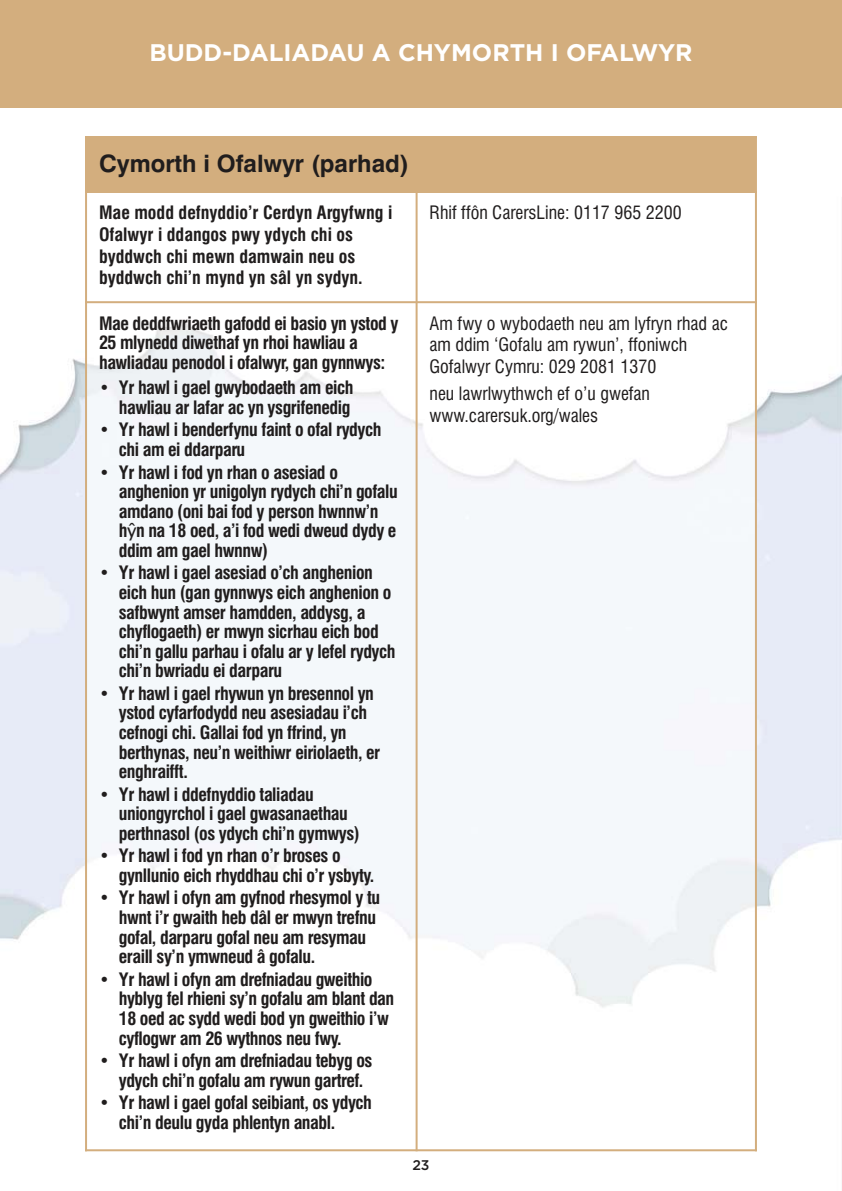
<style>
.page{position:relative;width:842px;height:1191px;background:#fff}
.page>*{position:absolute;margin:0;border:0;box-sizing:border-box;transform-origin:0 0}
.t1{font:700 24px "Gotham";color:#fff}
.t2{font:700 24px "Swiss 721 BT";color:#201d1d}
.t3{font:700 condensed 18px/19.6px "Swiss 721 BT";letter-spacing:-.025em;color:#201d1d}
.t4{font:condensed 18px/21.6px "Swiss 721 BT";color:#201d1d}
.t5{font:700 condensed 18px/21.6px "Swiss 721 BT";color:#201d1d}
.t6{font:500 14px "Gotham";color:#201d1d}
.s1{font-family:"Lucida Grande";font-weight:400;font-stretch:normal}
</style>
<div class="page">
<img style="left:0;top:107px;width:842px;height:1045px">
<div style="left:0;top:0;width:842px;height:107px;background:#d3ae7e"></div>
<div style="left:85px;top:136px;width:671px;height:56px;background:#d3ae7e"></div>
<img style="left:87px;top:193px;width:329px;height:108px">
<img style="left:418px;top:193px;width:337px;height:108px">
<img style="left:87px;top:303px;width:329px;height:846px">
<img style="left:418px;top:303px;width:337px;height:846px">
<hr style="left:85px;top:136px;width:2px;height:1015px;background:#d3ae7e">
<hr style="left:416px;top:191px;width:2px;height:960px;background:#d3ae7e">
<hr style="left:755px;top:136px;width:2px;height:1015px;background:#d3ae7e">
<hr style="left:85px;top:191px;width:672px;height:2px;background:#d3ae7e">
<hr style="left:85px;top:301px;width:672px;height:2px;background:#d3ae7e">
<hr style="left:85px;top:1149px;width:672px;height:2px;background:#d3ae7e">
<h1 class="t1" style="left:149px;top:44px;width:545px">BUDD-DALIADAU A CHYMORTH I OFALWYR</h1>
<h1 class="t2" style="left:99px;top:154px;width:311px">Cymorth i Ofalwyr (parhad)</h1>
<p class="t5" style="left:99px;top:203px;width:295px">Mae modd defnyddio’r Cerdyn Argyfwng i Ofalwyr i ddangos pwy ydych chi os byddwch chi mewn damwain neu os byddwch chi’n mynd yn sâl yn sydyn.</p>
<p class="t4" style="left:430px;top:203px;width:254px">Rhif ffôn CarersLine: 0117 965 2200</p>
<p class="t3" style="left:99px;top:315px;width:301px">Mae deddfwriaeth gafodd ei basio yn ystod y<br>25 mlynedd diwethaf yn rhoi hawliau a hawliadau penodol i ofalwyr, gan gynnwys:</p>
<p class="t3" style="left:99px;top:379px;width:256px;text-align:right">• Yr hawl i gael gwybodaeth am eich hawliau ar lafar ac yn ysgrifenedig</p>
<p class="t3" style="left:119px;top:421px;width:264px;text-indent:-20px">• Yr hawl i benderfynu faint o ofal rydych chi am ei ddarparu</p>
<p class="t3" style="left:119px;top:463px;width:281px;text-indent:-20px">• Yr hawl i fod yn rhan o asesiad o anghenion yr unigolyn rydych chi’n gofalu amdano (oni bai fod y person hwnnw’n h<span class="s1">ŷ</span>n na 18 oed, a’i fod wedi dweud dydy e ddim am gael hwnnw)</p>
<p class="t3" style="left:119px;top:564px;width:278px;text-indent:-20px">• Yr hawl i gael asesiad o’ch anghenion eich hun (gan gynnwys eich anghenion o safbwynt amser hamdden, addysg, a chyflogaeth) er mwyn sicrhau eich bod chi’n gallu parhau i ofalu ar y lefel rydych chi’n bwriadu ei darparu</p>
<p class="t3" style="left:119px;top:685px;width:263px;text-indent:-20px">• Yr hawl i gael rhywun yn bresennol yn ystod cyfarfodydd neu asesiadau i’ch cefnogi chi. Gallai fod yn ffrind, yn berthynas, neu’n weithiwr eiriolaeth, er enghraifft.</p>
<p class="t3" style="left:119px;top:786px;width:242px;text-indent:-20px">• Yr hawl i ddefnyddio taliadau uniongyrchol i gael gwasanaethau perthnasol (os ydych chi’n gymwys)</p>
<p class="t3" style="left:119px;top:847px;width:257px;text-indent:-20px">• Yr hawl i fod yn rhan o’r broses o gynllunio eich rhyddhau chi o’r ysbyty.</p>
<p class="t3" style="left:119px;top:889px;width:263px;text-indent:-20px">• Yr hawl i ofyn am gyfnod rhesymol y tu hwnt i’r gwaith heb dâl er mwyn trefnu gofal, darparu gofal neu am resymau eraill sy’n ymwneud â gofalu.</p>
<p class="t3" style="left:119px;top:970px;width:277px;text-indent:-20px">• Yr hawl i ofyn am drefniadau gweithio hyblyg fel rhieni sy’n gofalu am blant dan 18 oed ac sydd wedi bod yn gweithio i’w cyflogwr am 26 wythnos neu fwy.</p>
<p class="t3" style="left:99px;top:1052px;width:275px;text-align:center">• Yr hawl i ofyn am drefniadau tebyg os ydych chi’n gofalu am rywun gartref.</p>
<p class="t3" style="left:119px;top:1094px;width:255px;text-indent:-20px">• Yr hawl i gael gofal seibiant, os ydych chi’n deulu gyda phlentyn anabl.</p>
<p class="t4" style="left:430px;top:314px;width:300px">Am fwy o wybodaeth neu am lyfryn rhad ac am ddim ‘Gofalu am rywun’, ffoniwch<br>Gofalwyr Cymru: 029 2081 1370</p>
<p class="t4" style="left:430px;top:384px;width:222px">neu lawrlwythwch ef o’u gwefan www.carersuk.org/wales</p>
<p class="t6" style="left:412px;top:1156px;width:19px">23</p>
</div>
